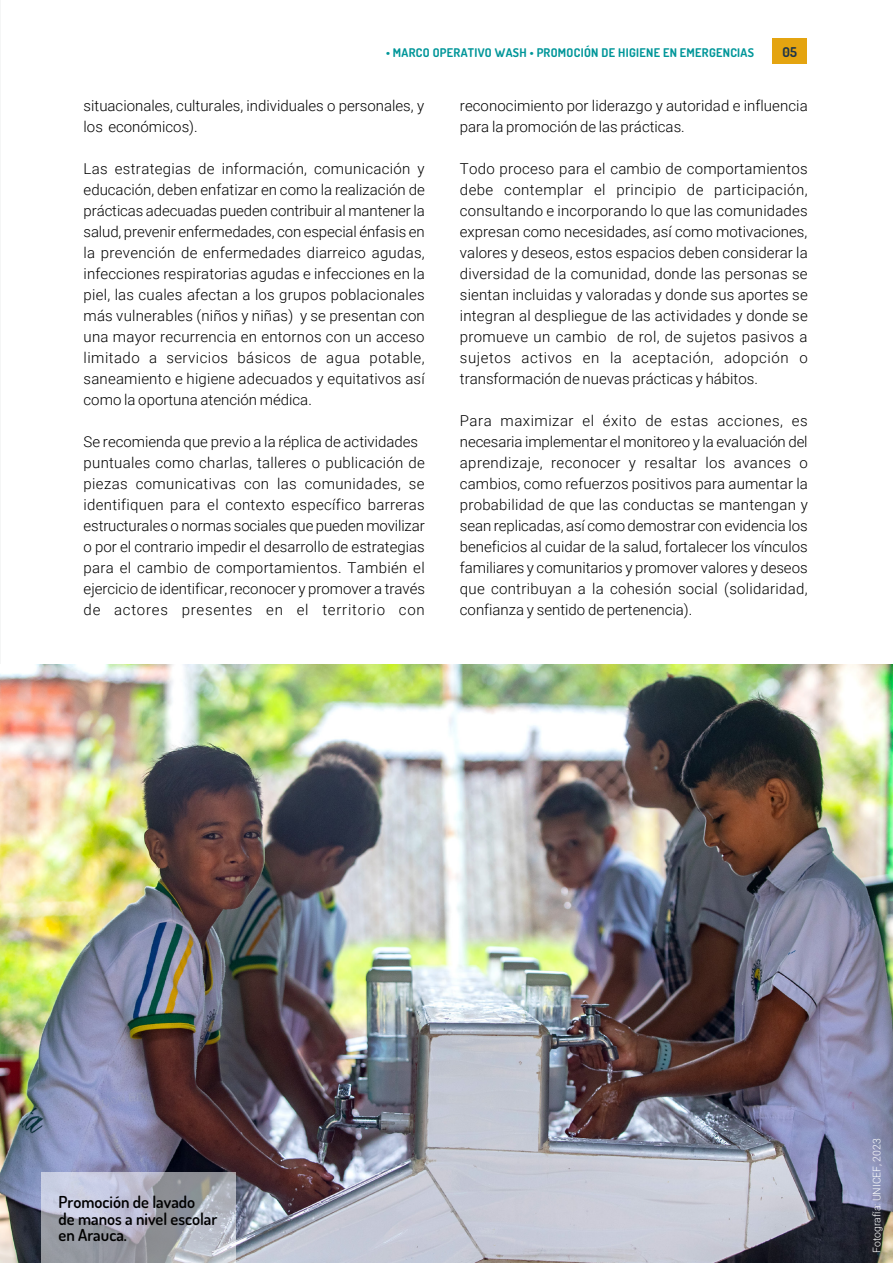
<style>
.page{position:relative;width:893px;height:1263px;background:#fff}
.page>*{position:absolute;margin:0;border:0;box-sizing:border-box;transform-origin:0 0}
.t1{font:16.5px/16.5px "Dosis";color:#000}
.t2{font:300 15px/21px "Roboto";color:#000}
.t3{font:13.5px "Dosis";color:#1d354a}
.t4{font:12px "Dosis";letter-spacing:.025em;color:#009699}
.t5{font:300 10.5px "Roboto";color:#fff}
</style>
<div class="page">
<hr style="left:0;top:0;width:1px;height:963px;background:#e7e8e8">
<div style="left:773px;top:38px;width:34px;height:26px;background:#e4a410"></div>
<img style="left:0;top:664px;width:893px;height:599px">
<svg style="left:41px;top:1172px;width:194px;height:91px;background:#acaeba"></svg>
<p class="t4" style="left:386px;top:45px;width:370px">• MARCO OPERATIVO WASH • PROMOCIÓN DE HIGIENE EN EMERGENCIAS</p>
<p class="t3" style="left:782px;top:43px;width:16px">05</p>
<p class="t2" style="left:84px;top:95px;width:342px">situacionales, culturales, individuales o personales, y los económicos).</p>
<p class="t2" style="left:84px;top:158px;width:343px;text-align:justify">Las estrategias de información, comunicación y educación, deben enfatizar en como la realización de prácticas adecuadas pueden contribuir al mantener la salud, prevenir enfermedades, con especial énfasis en la prevención de enfermedades diarreico agudas, infecciones respiratorias agudas e infecciones en la piel, las cuales afectan a los grupos poblacionales más vulnerables (niños y niñas) y se presentan con una mayor recurrencia en entornos con un acceso limitado a servicios básicos de agua potable, saneamiento e higiene adecuados y equitativos así como la oportuna atención médica.</p>
<p class="t2" style="left:84px;top:431px;width:343px">Se recomienda que previo a la réplica de actividades puntuales como charlas, talleres o publicación de piezas comunicativas con las comunidades, se identifiquen para el contexto específico barreras estructurales o normas sociales que pueden movilizar o por el contrario impedir el desarrollo de estrategias para el cambio de comportamientos. También el ejercicio de identificar, reconocer y promover a través de actores presentes en el territorio con</p>
<p class="t2" style="left:460px;top:95px;width:349px">reconocimiento por liderazgo y autoridad e influencia para la promoción de las prácticas.</p>
<p class="t2" style="left:460px;top:158px;width:349px;text-align:justify">Todo proceso para el cambio de comportamientos debe contemplar el principio de participación, consultando e incorporando lo que las comunidades expresan como necesidades, así como motivaciones, valores y deseos, estos espacios deben considerar la diversidad de la comunidad, donde las personas se sientan incluidas y valoradas y donde sus aportes se integran al despliegue de las actividades y donde se promueve un cambio de rol, de sujetos pasivos a sujetos activos en la aceptación, adopción o transformación de nuevas prácticas y hábitos.</p>
<p class="t2" style="left:460px;top:410px;width:349px;text-align:justify">Para maximizar el éxito de estas acciones, es necesaria implementar el monitoreo y la evaluación del aprendizaje, reconocer y resaltar los avances o cambios, como refuerzos positivos para aumentar la probabilidad de que las conductas se mantengan y sean replicadas, así como demostrar con evidencia los beneficios al cuidar de la salud, fortalecer los vínculos familiares y comunitarios y promover valores y deseos que contribuyan a la cohesión social (solidaridad, confianza y sentido de pertenencia).</p>
<p class="t1" style="left:59px;top:1193px;width:160px">Promoción de lavado<br>de manos a nivel escolar en Arauca.</p>
<p class="t5" style="left:869px;top:1253px;width:116px;rotate:-90deg">Fotografía: UNICEF, 2023</p>
</div>
